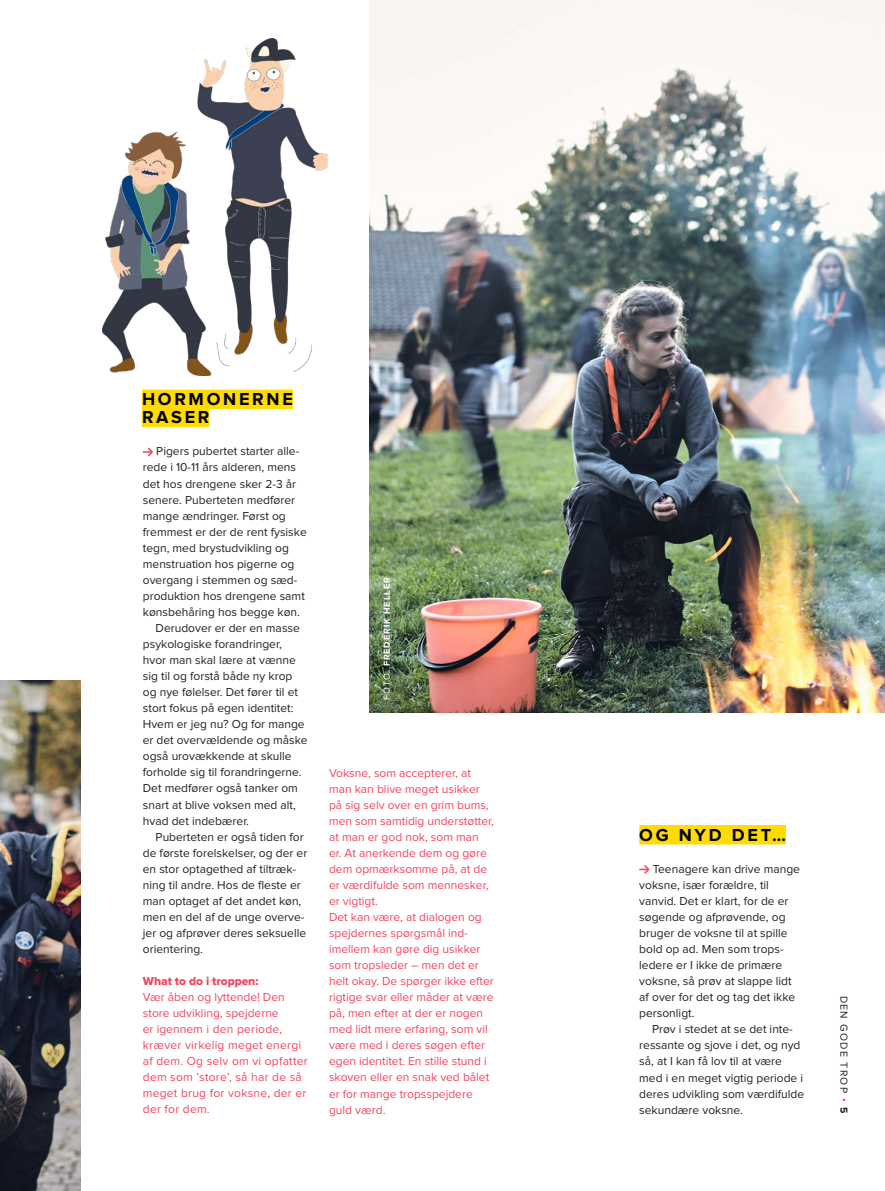
<style>
.page{position:relative;width:885px;height:1191px;background:#fff}
.page>*{position:absolute;margin:0;border:0;box-sizing:border-box;transform-origin:0 0}
.t1{font:700 18px/18px "Proxima Nova";letter-spacing:.15em;color:#010101}
.t2{font:12px/16px "Proxima Nova";color:#231f20}
.t3{font:12px/16px "Proxima Nova";color:#ef465f}
.t4{font:12px/16px "Proxima Nova";letter-spacing:.02em;color:#ef465f}
.t5{font:12px "Proxima Nova Extrabld";letter-spacing:-.005em;color:#ef465f}
.t6{font:10.5px "Proxima Nova";letter-spacing:.125em;color:#231f20}
.t7{font:700 9px "Proxima Nova";letter-spacing:.1em;color:#fff}
.s1{font-weight:400}
.s2{font-weight:700;color:#ef465f}
.s3{font-weight:700}
</style>
<div class="page">
<img style="left:0;top:680px;width:81px;height:511px">
<svg style="left:639px;top:865px;width:11px;height:9px"></svg>
<svg style="left:143px;top:447px;width:10px;height:10px"></svg>
<img style="left:370px;top:0;width:514px;height:712px">
<div style="left:142px;top:390px;width:151px;height:19px;background:#ffdc01"></div>
<div style="left:142px;top:408px;width:67px;height:19px;background:#ffdc01"></div>
<div style="left:639px;top:825px;width:146px;height:19px;background:#ffdc01"></div>
<img style="left:102px;top:39px;width:225px;height:336px">
<h1 class="t1" style="left:142px;top:391px;width:152px">HORMONERNE<br>RASER</h1>
<p class="t2" style="left:156px;top:444px;width:144px">Pigers pubertet starter alle-</p>
<p class="t2" style="left:143px;top:460px;width:155px">rede i 10-11 års alderen, mens</p>
<p class="t2" style="left:143px;top:476px;width:155px">det hos drengene sker 2-3 år</p>
<p class="t2" style="left:143px;top:492px;width:154px">senere. Puberteten medfører</p>
<p class="t2" style="left:143px;top:508px;width:144px">mange ændringer. Først og</p>
<p class="t2" style="left:143px;top:524px;width:165px">fremmest er der de rent fysiske</p>
<p class="t2" style="left:143px;top:540px;width:148px">tegn, med brystudvikling og</p>
<p class="t2" style="left:143px;top:556px;width:153px">menstruation hos pigerne og</p>
<p class="t2" style="left:143px;top:572px;width:156px">overgang i stemmen og sæd-</p>
<p class="t2" style="left:143px;top:588px;width:163px">produktion hos drengene samt</p>
<p class="t2" style="left:143px;top:604px;width:158px">kønsbehåring hos begge køn.</p>
<p class="t2" style="left:156px;top:620px;width:146px">Derudover er der en masse</p>
<p class="t2" style="left:143px;top:636px;width:140px">psykologiske forandringer,</p>
<p class="t2" style="left:143px;top:652px;width:154px">hvor man skal lære at vænne</p>
<p class="t2" style="left:143px;top:668px;width:151px">sig til og forstå både ny krop</p>
<p class="t2" style="left:143px;top:684px;width:157px">og nye følelser. Det fører til et</p>
<p class="t2" style="left:143px;top:700px;width:152px">stort fokus på egen identitet:</p>
<p class="t2" style="left:143px;top:716px;width:163px">Hvem er jeg nu? Og for mange</p>
<p class="t2" style="left:143px;top:733px;width:166px">er det overvældende og måske</p>
<p class="t2" style="left:143px;top:749px;width:150px">også urovækkende at skulle</p>
<p class="t2" style="left:143px;top:765px;width:160px">forholde sig til forandringerne.</p>
<p class="t2" style="left:143px;top:781px;width:156px">Det medfører også tanker om</p>
<p class="t2" style="left:143px;top:797px;width:154px">snart at blive voksen med alt,</p>
<p class="t2" style="left:143px;top:813px;width:108px">hvad det indebærer.</p>
<p class="t2" style="left:156px;top:829px;width:150px">Puberteten er også tiden for</p>
<p class="t2" style="left:143px;top:845px;width:166px">de første forelskelser, og der er</p>
<p class="t2" style="left:143px;top:861px;width:155px">en stor optagethed af tiltræk-</p>
<p class="t2" style="left:143px;top:877px;width:159px">ning til andre. Hos de fleste er</p>
<p class="t2" style="left:143px;top:893px;width:160px">man optaget af det andet køn,</p>
<p class="t2" style="left:143px;top:909px;width:163px">men en del af de unge overve-</p>
<p class="t2" style="left:143px;top:925px;width:165px">jer og afprøver deres seksuelle</p>
<p class="t2" style="left:143px;top:941px;width:62px">orientering.</p>
<p class="t5" style="left:143px;top:975px;width:117px">What to do i troppen:</p>
<p class="t4" style="left:143px;top:989px;width:166px">Vær åben og lyttende! Den store udvikling, spejderne<br>er igennem i den periode, kræver virkelig meget energi af dem. Og selv om vi opfatter dem som ’store’, så har de så meget brug for voksne, der er der for dem.</p>
<p class="t7" style="left:382px;top:699px;width:124px;rotate:-90deg"><span class="s1">FOTO:</span> FREDERIK HELLER</p>
<p class="t3" style="left:329px;top:765px;width:166px">Voksne, som accepterer, at man kan blive meget usikker på sig selv over en grim bums, men som samtidig understøtter, at man er god nok, som man er. At anerkende dem og gøre dem opmærksomme på, at de er værdifulde som mennesker, er vigtigt.<br>Det kan være, at dialogen og spejdernes spørgsmål ind&shy;imellem kan gøre dig usikker som tropsleder – men det er helt okay. De spørger ikke efter rigtige svar eller måder at være på, men efter at der er nogen med lidt mere erfaring, som vil være med i deres søgen efter egen identitet. En stille stund i skoven eller en snak ved bålet er for mange tropsspejdere guld værd.</p>
<h1 class="t1" style="left:639px;top:826px;width:148px">OG NYD DET…</h1>
<p class="t2" style="left:639px;top:861px;width:162px;text-indent:13px">Teenagere kan drive mange voksne, især forældre, til vanvid. Det er klart, for de er søgende og afprøvende, og bruger de voksne til at spille bold op ad. Men som trops&shy;ledere er I ikke de primære voksne, så prøv at slappe lidt af over for det og tag det ikke personligt.</p>
<p class="t2" style="left:639px;top:1021px;width:166px;text-indent:13px">Prøv i stedet at se det inte&shy;ressante og sjove i det, og nyd så, at I kan få lov til at være med i en meget vigtig periode i deres udvikling som værdifulde sekundære voksne.</p>
<p class="t6" style="left:848px;top:995px;width:120px;rotate:90deg">DEN GODE TROP <span class="s2">•</span> <span class="s3">5</span></p>
</div>
